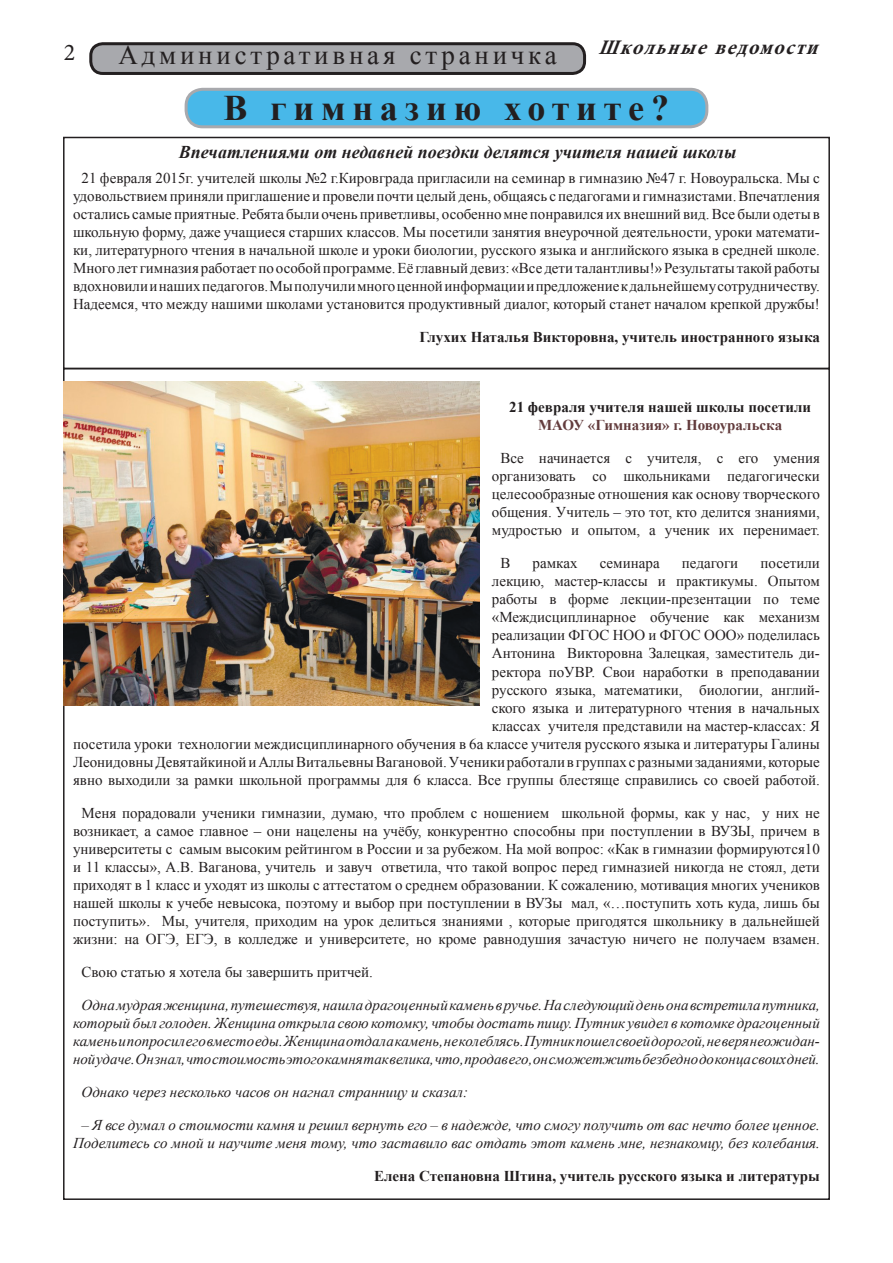
<style>
.page{position:relative;width:893px;height:1263px;background:#fff}
.page>*{position:absolute;margin:0;border:0;box-sizing:border-box;transform-origin:0 0}
.t1{font:700 36px "Times New Roman";letter-spacing:.19em;color:#231f20}
.t2{font:27px "Times New Roman";letter-spacing:.14em;color:#231f20}
.t3{font:24px "Minion Pro";color:#231f20}
.t4{font:italic 700 condensed 21px "Minion Pro";color:#231f20}
.t5{font:italic 700 18px "Times New Roman";color:#231f20}
.t6{font:15px/18px "Times New Roman";color:#231f20;text-align:center}
.t7{font:italic 15px/18px "Times New Roman";color:#231f20;text-align:center}
.t8{font:700 15px "Times New Roman";color:#231f20}
.t9{font:700 15px "Times New Roman";color:#633c3d}
</style>
<div class="page">
<div style="left:91px;top:44px;width:494px;height:29px;background:#a8a9ad;border-radius:12px"></div>
<div style="left:89px;top:42px;width:497px;height:33px;border:3px solid #231f20;border-radius:12px"></div>
<div style="left:63px;top:137px;width:767px;height:232px;border:2px solid #231f20"></div>
<div style="left:186px;top:89px;width:521px;height:38px;background:#48b8e9;border-radius:16px"></div>
<div style="left:185px;top:88px;width:523px;height:40px;border:3px solid #a8a9ad;border-radius:16px"></div>
<img style="left:64px;top:381px;width:415px;height:325px">
<h3 class="t3" style="left:64px;top:36px;width:13px">2</h3>
<h2 class="t2" style="left:118px;top:37px;width:440px">Административная страничка</h2>
<h3 class="t4" style="left:598px;top:33px;width:230px">Школьные ведомости</h3>
<h1 class="t1" style="left:224px;top:83px;width:447px">В гимназию хотите?</h1>
<p class="t5" style="left:179px;top:139px;width:559px">Впечатлениями от недавней поездки делятся учителя нашей школы</p>
<p class="t6" style="left:73px;top:169px;width:748px">21 февраля 2015г. учителей школы №2 г.Кировграда пригласили на семинар в гимназию №47 г. Новоуральска. Мы с удовольствием приняли приглашение и провели почти целый день, общаясь с педагогами и гимназистами. Впечатления остались самые приятные. Ребята были очень приветливы, особенно мне понравился их внешний вид. Все были одеты в школьную форму, даже учащиеся старших классов. Мы посетили занятия внеурочной деятельности, уроки математи&shy;ки, литературного чтения в начальной школе и уроки биологии, русского языка и английского языка в средней школе.<br>Много лет гимназия работает по особой программе. Её главный девиз: «Все дети талантливы!» Результаты такой работы вдохновили и наших педагогов. Мы получили много ценной информации и предложение к дальнейшему сотрудничеству.<br>Надеемся, что между нашими школами установится продуктивный диалог, который станет началом крепкой дружбы!</p>
<p class="t8" style="left:420px;top:327px;width:402px">Глухих Наталья Викторовна, учитель иностранного языка</p>
<p class="t8" style="left:509px;top:397px;width:303px">21 февраля учителя нашей школы посетили</p>
<p class="t9" style="left:538px;top:415px;width:246px">МАОУ «Гимназия» г. Новоуральска</p>
<p class="t6" style="left:492px;top:449px;width:330px">Все начинается с учителя, с его умения организовать со школьниками педагогически целесообразные отношения как основу творческого общения. Учитель – это тот, кто делится знаниями, мудростью и опытом, а ученик их перенимает.</p>
<p class="t6" style="left:500px;top:554px;width:12px">В</p>
<p class="t6" style="left:533px;top:554px;width:46px">рамках</p>
<p class="t6" style="left:600px;top:554px;width:61px">семинара</p>
<p class="t6" style="left:682px;top:554px;width:58px">педагоги</p>
<p class="t6" style="left:73px;top:554px;width:748px;text-align:right">посетили<br>лекцию, мастер-классы и практикумы. Опытом<br>работы в форме лекции-презентации по теме<br>«Междисциплинарное обучение как механизм<br>реализации ФГОС НОО и ФГОС ООО» поделилась<br>Антонина Викторовна Залецкая, заместитель ди-<br>ректора поУВР. Свои наработки в преподавании<br>русского языка, математики, биологии, англий-<br>ского языка и литературного чтения в начальных<br>классах учителя представили на мастер-классах: Я<br>посетила уроки технологии междисциплинарного обучения в 6а классе учителя русского языка и литературы Галины Леонидовны Девятайкиной и Аллы Витальевны Вагановой. Ученики работали в группах с разными заданиями, которые явно выходили за рамки школьной программы для 6 класса. Все группы блестяще справились со своей работой.</p>
<p class="t6" style="left:73px;top:803px;width:748px">Меня порадовали ученики гимназии, думаю, что проблем с ношением школьной формы, как у нас, у них не возникает, а самое главное – они нацелены на учёбу, конкурентно способны при поступлении в ВУЗЫ, причем в университеты с самым высоким рейтингом в России и за рубежом. На мой вопрос: «Как в гимназии формируются10 и 11 классы», А.В. Ваганова, учитель и завуч ответила, что такой вопрос перед гимназией никогда не стоял, дети приходят в 1 класс и уходят из школы с аттестатом о среднем образовании. К сожалению, мотивация многих учеников нашей школы к учебе невысока, поэтому и выбор при поступлении в ВУЗы мал, «…поступить хоть куда, лишь бы поступить». Мы, учителя, приходим на урок делиться знаниями , которые пригодятся школьнику в дальнейшей жизни: на ОГЭ, ЕГЭ, в колледже и университете, но кроме равнодушия зачастую ничего не получаем взамен.</p>
<p class="t6" style="left:82px;top:962px;width:293px">Свою статью я хотела бы завершить притчей.</p>
<p class="t7" style="left:73px;top:995px;width:748px">Одна мудрая женщина, путешествуя, нашла драгоценный камень в ручье. На следующий день она встретила путника, который был голоден. Женщина открыла свою котомку, чтобы достать пищу. Путник увидел в котомке драгоценный камень и попросил его вместо еды. Женщина отдала камень, не колеблясь. Путник пошел своей дорогой, не веря неожидан&shy;ной удаче. Он знал, что стоимость этого камня так велика, что, продав его, он сможетжить безбедно до конца своих дней.</p>
<p class="t7" style="left:82px;top:1082px;width:388px">Однако через несколько часов он нагнал странницу и сказал:</p>
<p class="t7" style="left:73px;top:1115px;width:748px">– Я все думал о стоимости камня и решил вернуть его – в надежде, что смогу получить от вас нечто более ценное.<br>Поделитесь со мной и научите меня тому, что заставило вас отдать этот камень мне, незнакомцу, без колебания.</p>
<p class="t8" style="left:374px;top:1165px;width:447px">Елена Степановна Штина, учитель русского языка и литературы</p>
</div>
